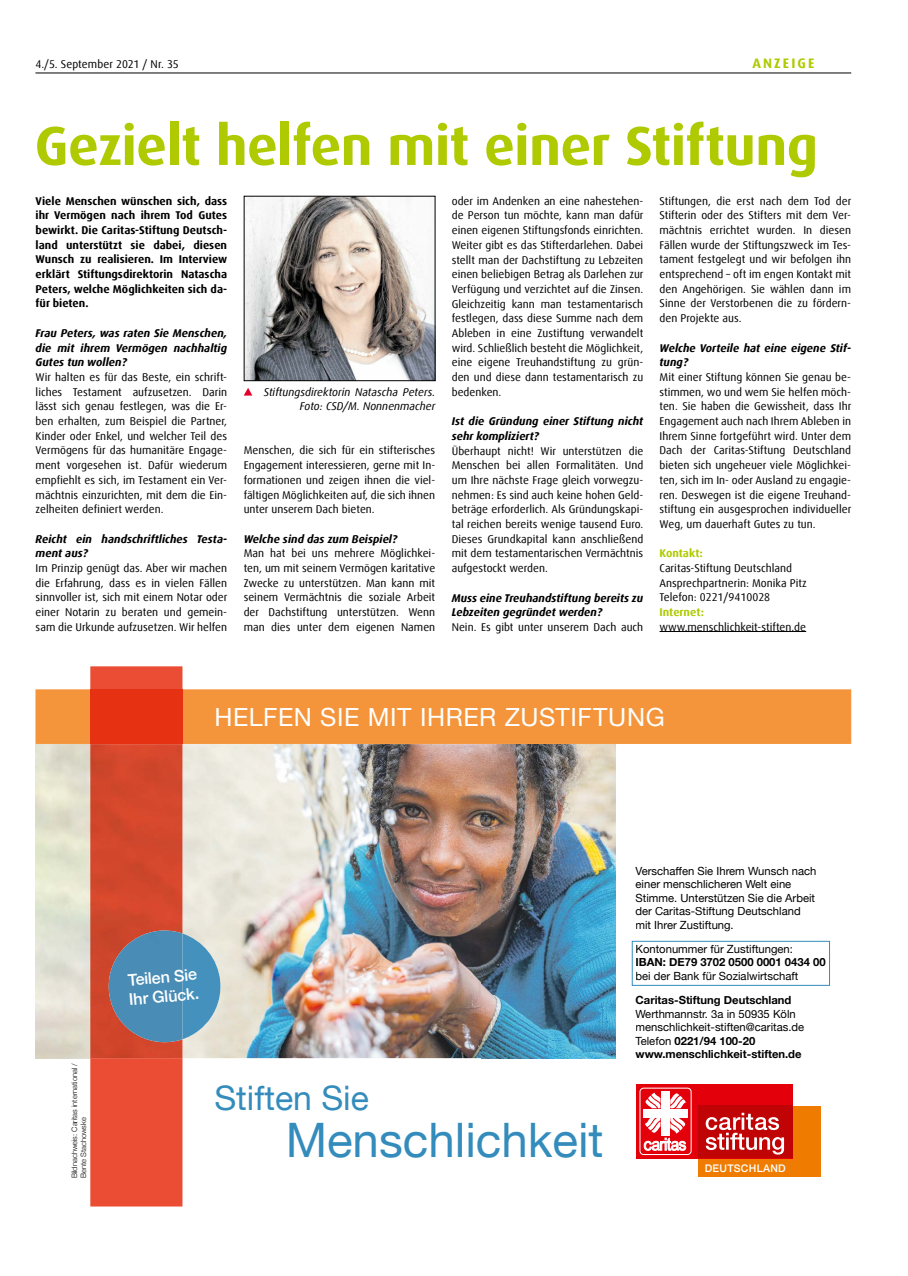
<style>
.page{position:relative;width:908px;height:1276px;background:#fff}
.page>*{position:absolute;margin:0;border:0;box-sizing:border-box;transform-origin:0 0}
.t1{font:700 55px "Dax Offc Pro";letter-spacing:-.01em;color:#afca00}
.t2{font:47.5px "Helvetica Neue";color:#338cbc}
.t3{font:33.75px "Helvetica Neue";color:#338cbc}
.t4{font:25px "Helvetica Neue";letter-spacing:.02em;color:#fff}
.t5{font:500 16.12px/19.4px "Helvetica Neue";color:#fff}
.t6{font:700 13.75px "Dax Offc Pro";letter-spacing:.15em;color:#afca00}
.t7{font:11.25px/14.8px "Dax Offc Pro";color:#000;text-align:justify}
.t8{font:11.25px/13.5px "Helvetica Neue";color:#000}
.t9{font:italic 700 11.25px/14.8px "Dax Offc Pro";color:#000}
.t10{font:700 11.25px/14.8px "Dax Offc Pro";color:#000;text-align:justify}
.t11{font:italic 11.25px/14.8px "Dax Offc Pro";color:#000;text-align:right}
.t12{font:700 11.25px "Helvetica Neue";color:#000}
.t13{font:700 11.25px "Dax Offc Pro";color:#afca00}
.t14{font:500 10.5px "Helvetica Neue";letter-spacing:.03em;color:#fff}
.t15{font:300 7.5px/9px "Helvetica Neue";color:#000}
.s1{font-weight:700}
</style>
<div class="page">
<hr style="left:35px;top:73px;width:815px;height:1px;background:#000">
<hr style="left:659px;top:631px;width:146px;height:1px;background:#000">
<img style="left:246px;top:198px;width:187px;height:181px">
<div style="left:244px;top:196px;width:191px;height:185px;border:1px solid #000"></div>
<svg style="left:244px;top:388px;width:8px;height:7px"></svg>
<div style="left:631px;top:941px;width:198px;height:44px;border:1px solid #338cbc"></div>
<div style="left:698px;top:1105px;width:122px;height:71px;background:#ef7c00"></div>
<div style="left:636px;top:1084px;width:156px;height:74px;background:#e3000b"></div>
<div style="left:698px;top:1105px;width:94px;height:53px;background:#c00304"></div>
<svg style="left:705px;top:1112px;width:78px;height:42px"></svg>
<svg style="left:640px;top:1089px;width:49px;height:63px"></svg>
<svg style="left:645px;top:1092px;width:15px;height:16px"></svg>
<div style="left:642px;top:1109px;width:45px;height:8px;background:#fff"></div>
<div style="left:661px;top:1091px;width:8px;height:44px;background:#fff"></div>
<svg style="left:643px;top:1117px;width:42px;height:33px"></svg>
<svg style="left:670px;top:1093px;width:15px;height:15px"></svg>
<div style="left:639px;top:1087px;width:52px;height:68px;border:1px solid #fff;border-radius:4px"></div>
<img style="left:35px;top:744px;width:580px;height:314px">
<div style="left:35px;top:689px;width:815px;height:55px;background:#f4953b"></div>
<svg style="left:90px;top:666px;width:92px;height:540px;background:#dc4a30"></svg>
<div style="left:90px;top:689px;width:92px;height:55px;background:#e63113"></div>
<img style="left:182px;top:933px;width:40px;height:106px">
<img style="left:106px;top:930px;width:76px;height:112px">
<p class="t7" style="left:35px;top:56px;width:145px">4./5. September 2021 / Nr. 35</p>
<p class="t6" style="left:752px;top:54px;width:63px">ANZEIGE</p>
<h1 class="t1" style="left:35px;top:110px;width:784px">Gezielt helfen mit einer Stiftung</h1>
<p class="t10" style="left:36px;top:193px;width:193px">Viele Menschen wünschen sich, dass ihr Vermögen nach ihrem Tod Gutes bewirkt. Die Caritas-Stiftung Deutsch&shy;land unterstützt sie dabei, diesen Wunsch zu realisieren. Im Interview erklärt Stiftungsdirektorin Natascha Peters, welche Möglichkeiten sich da&shy;für bieten.</p>
<p class="t9" style="left:36px;top:326px;width:193px;text-align:justify">Frau Peters, was raten Sie Menschen, die mit ihrem Vermögen nachhaltig Gutes tun wollen?</p>
<p class="t7" style="left:36px;top:370px;width:193px">Wir halten es für das Beste, ein schrift&shy;liches Testament aufzusetzen. Darin lässt sich genau festlegen, was die Er&shy;ben erhalten, zum Beispiel die Partner, Kinder oder Enkel, und welcher Teil des Vermögens für das humanitäre Engage&shy;ment vorgesehen ist. Dafür wiederum empfiehlt es sich, im Testament ein Ver&shy;mächtnis einzurichten, mit dem die Ein&shy;zelheiten definiert werden.</p>
<p class="t9" style="left:36px;top:531px;width:193px">Reicht ein handschriftliches Testa&shy;ment aus?</p>
<p class="t7" style="left:36px;top:561px;width:193px">Im Prinzip genügt das. Aber wir machen die Erfahrung, dass es in vielen Fällen sinnvoller ist, sich mit einem Notar oder einer Notarin zu beraten und gemein&shy;sam die Urkunde aufzusetzen. Wir helfen</p>
<p class="t7" style="left:659px;top:193px;width:193px">Stiftungen, die erst nach dem Tod der Stifterin oder des Stifters mit dem Ver&shy;mächtnis errichtet wurden. In diesen Fällen wurde der Stiftungszweck im Tes&shy;tament festgelegt und wir befolgen ihn entsprechend – oft im engen Kontakt mit den Angehörigen. Sie wählen dann im Sinne der Verstorbenen die zu fördern&shy;den Projekte aus.</p>
<p class="t9" style="left:659px;top:340px;width:193px">Welche Vorteile hat eine eigene Stif&shy;tung?</p>
<p class="t7" style="left:659px;top:370px;width:193px">Mit einer Stiftung können Sie genau be&shy;stimmen, wo und wem Sie helfen möch&shy;ten. Sie haben die Gewissheit, dass Ihr Engagement auch nach Ihrem Ableben in Ihrem Sinne fortgeführt wird. Unter dem Dach der Caritas-Stiftung Deutschland bieten sich ungeheuer viele Möglichkei&shy;ten, sich im In- oder Ausland zu engagie&shy;ren. Deswegen ist die eigene Treuhand&shy;stiftung ein ausgesprochen individueller Weg, um dauerhaft Gutes zu tun.</p>
<p class="t13" style="left:659px;top:546px;width:45px">Kontakt:</p>
<p class="t7" style="left:659px;top:561px;width:149px;text-align:left">Caritas-Stiftung Deutschland<br>Ansprechpartnerin: Monika Pitz<br>Telefon: 0221/9410028</p>
<p class="t13" style="left:659px;top:605px;width:46px">Internet:</p>
<p class="t7" style="left:659px;top:619px;width:148px">www.menschlichkeit-stiften.de</p>
<p class="t7" style="left:451px;top:193px;width:193px">oder im Andenken an eine nahestehen&shy;de Person tun möchte, kann man dafür einen eigenen Stiftungsfonds einrichten.<br>Weiter gibt es das Stifterdarlehen. Dabei stellt man der Dachstiftung zu Lebzeiten einen beliebigen Betrag als Darlehen zur Verfügung und verzichtet auf die Zinsen.<br>Gleichzeitig kann man testamentarisch festlegen, dass diese Summe nach dem Ableben in eine Zustiftung verwandelt wird. Schließlich besteht die Möglichkeit, eine eigene Treuhandstiftung zu grün&shy;den und diese dann testamentarisch zu bedenken.</p>
<p class="t9" style="left:451px;top:414px;width:193px">Ist die Gründung einer Stiftung nicht sehr kompliziert?</p>
<p class="t7" style="left:451px;top:443px;width:193px">Überhaupt nicht! Wir unterstützen die Menschen bei allen Formalitäten. Und um Ihre nächste Frage gleich vorwegzu&shy;nehmen: Es sind auch keine hohen Geld&shy;beträge erforderlich. Als Gründungskapi&shy;tal reichen bereits wenige tausend Euro.<br>Dieses Grundkapital kann anschließend mit dem testamentarischen Vermächtnis aufgestockt werden.</p>
<p class="t9" style="left:451px;top:590px;width:193px">Muss eine Treuhandstiftung bereits zu<br>Lebzeiten gegründet werden?</p>
<p class="t7" style="left:451px;top:620px;width:193px">Nein. Es gibt unter unserem Dach auch</p>
<p class="t11" style="left:264px;top:384px;width:173px">Stiftungsdirektorin Natascha Peters.<br>Foto: CSD/M. Nonnenmacher</p>
<p class="t7" style="left:243px;top:443px;width:193px">Menschen, die sich für ein stifterisches Engagement interessieren, gerne mit In&shy;formationen und zeigen ihnen die viel&shy;fältigen Möglichkeiten auf, die sich ihnen unter unserem Dach bieten.</p>
<p class="t9" style="left:243px;top:531px;width:155px">Welche sind das zum Beispiel?</p>
<p class="t7" style="left:243px;top:546px;width:193px">Man hat bei uns mehrere Möglichkei&shy;ten, um mit seinem Vermögen karitative Zwecke zu unterstützen. Man kann mit seinem Vermächtnis die soziale Arbeit der Dachstiftung unterstützen. Wenn man dies unter dem eigenen Namen</p>
<h3 class="t4" style="left:214px;top:699px;width:451px">HELFEN SIE MIT IHRER ZUSTIFTUNG</h3>
<p class="t15" style="left:69px;top:1178px;width:117px;rotate:-90deg">Bildnachweis: Caritas international /<br>Bente Stachowske</p>
<h3 class="t5" style="left:126px;top:969px;width:72px;rotate:-5deg">Teilen Sie<br>Ihr Glück.</h3>
<h3 class="t3" style="left:214px;top:1073px;width:156px">Stiften Sie</h3>
<h2 class="t2" style="left:285px;top:1106px;width:319px">Menschlichkeit</h2>
<p class="t8" style="left:635px;top:864px;width:182px">Verschaffen Sie Ihrem Wunsch nach einer menschlicheren Welt eine<br>Stimme. Unterstützen Sie die Arbeit der Caritas-Stiftung Deutschland mit Ihrer Zustiftung.</p>
<p class="t8" style="left:635px;top:943px;width:159px">Kontonummer für Zustiftungen:</p>
<p class="t12" style="left:635px;top:953px;width:191px">IBAN: DE79 3702 0500 0001 0434 00</p>
<p class="t8" style="left:635px;top:970px;width:164px">bei der Bank für Sozialwirtschaft</p>
<p class="t12" style="left:635px;top:991px;width:157px">Caritas-Stiftung Deutschland</p>
<p class="t8" style="left:635px;top:1007px;width:170px">Werthmannstr. 3a in 50935 Köln menschlichkeit-stiften@caritas.de<br>Telefon <span class="s1">0221/94 100-20 www.menschlichkeit-stiften.de</span></p>
<p class="t14" style="left:704px;top:1159px;width:83px">DEUTSCHLAND</p>
</div>
